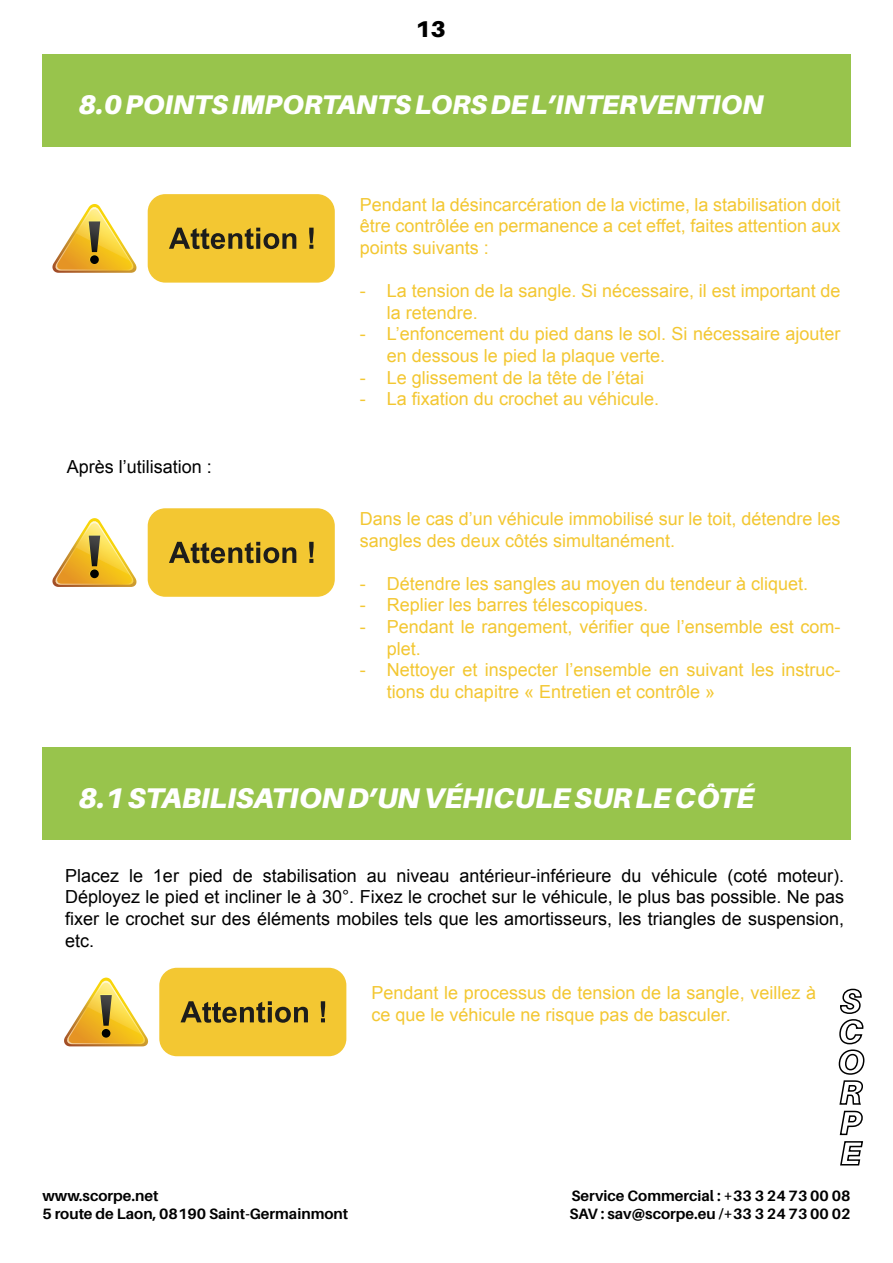
<style>
.page{position:relative;width:893px;height:1263px;background:#fff}
.page>*{position:absolute;margin:0;border:0;box-sizing:border-box;transform-origin:0 0}
.t1{font:italic 900 28.5px "Aileron";color:#fff}
.t2{font:italic 900 27px "Aileron";color:#fff}
.t3{font:900 22.95px "Aileron";color:#000}
.t4{font:18px/21.6px "Arial";color:#f3c732}
.t5{font:18px/21.6px "Arial";color:#000;text-align:justify}
.t6{font:700 15px/18px "Aileron";color:#000}
</style>
<div class="page">
<div style="left:42px;top:54px;width:809px;height:93px;background:#98c44c"></div>
<svg style="left:52px;top:204px;width:85px;height:69px"></svg>
<div style="left:148px;top:194px;width:187px;height:89px;background:#f3c732;border-radius:18px"></div>
<svg style="left:169px;top:228px;width:127px;height:21px"></svg>
<svg style="left:309px;top:228px;width:5px;height:21px"></svg>
<svg style="left:52px;top:518px;width:85px;height:69px"></svg>
<div style="left:148px;top:508px;width:187px;height:89px;background:#f3c732;border-radius:18px"></div>
<svg style="left:169px;top:542px;width:127px;height:21px"></svg>
<svg style="left:309px;top:542px;width:5px;height:21px"></svg>
<div style="left:42px;top:747px;width:809px;height:93px;background:#98c44c"></div>
<svg style="left:64px;top:977px;width:85px;height:69px"></svg>
<div style="left:159px;top:968px;width:187px;height:88px;background:#f3c732;border-radius:18px"></div>
<svg style="left:181px;top:1001px;width:127px;height:22px"></svg>
<svg style="left:321px;top:1001px;width:4px;height:21px"></svg>
<svg style="left:838px;top:988px;width:27px;height:178px"></svg>
<p class="t3" style="left:416px;top:16px;width:32px">13</p>
<h2 class="t2" style="left:79px;top:89px;width:687px">8.0 POINTS IMPORTANTS LORS DE L’INTERVENTION</h2>
<p class="t5" style="left:67px;top:456px;width:147px">Après l’utilisation :</p>
<p class="t4" style="left:360px;top:194px;width:482px;text-align:justify">Pendant la désincarcération de la victime, la stabilisation doit être contrôlée en permanence a cet effet, faites attention aux points suivants :</p>
<p class="t4" style="left:387px;top:280px;width:455px;text-indent:-27px">- La tension de la sangle. Si nécessaire, il est important de la retendre.</p>
<p class="t4" style="left:387px;top:323px;width:455px;text-indent:-27px">- L’enfoncement du pied dans le sol. Si nécessaire ajouter en dessous le pied la plaque verte.</p>
<p class="t4" style="left:360px;top:367px;width:286px">- Le glissement de la tête de l’étai</p>
<p class="t4" style="left:360px;top:388px;width:301px">- La fixation du crochet au véhicule.</p>
<p class="t4" style="left:360px;top:508px;width:482px">Dans le cas d’un véhicule immobilisé sur le toit, détendre les sangles des deux côtés simultanément.</p>
<p class="t4" style="left:360px;top:573px;width:450px">- Détendre les sangles au moyen du tendeur à cliquet.</p>
<p class="t4" style="left:360px;top:594px;width:290px">- Replier les barres télescopiques.</p>
<p class="t4" style="left:387px;top:616px;width:455px;text-indent:-27px">- Pendant le rangement, vérifier que l’ensemble est com&shy;plet.</p>
<p class="t4" style="left:387px;top:659px;width:455px;text-indent:-27px">- Nettoyer et inspecter l’ensemble en suivant les instruc&shy;tions du chapitre « Entretien et contrôle »</p>
<h1 class="t1" style="left:79px;top:781px;width:677px">8.1 STABILISATION D’UN VÉHICULE SUR LE CÔTÉ</h1>
<p class="t5" style="left:65px;top:865px;width:781px">Placez le 1er pied de stabilisation au niveau antérieur-inférieure du véhicule (coté moteur).<br>Déployez le pied et incliner le à 30°. Fixez le crochet sur le véhicule, le plus bas possible. Ne pas fixer le crochet sur des éléments mobiles tels que les amortisseurs, les triangles de suspension, etc.</p>
<p class="t4" style="left:371px;top:982px;width:446px">Pendant le processus de tension de la sangle, veillez à ce que le véhicule ne risque pas de basculer.</p>
<p class="t6" style="left:42px;top:1186px;width:307px">www.scorpe.net<br>5 route de Laon, 08190 Saint-Germainmont</p>
<p class="t6" style="left:569px;top:1186px;width:283px">Service Commercial : +33 3 24 73 00 08<br>SAV : sav@scorpe.eu /+33 3 24 73 00 02</p>
</div>
